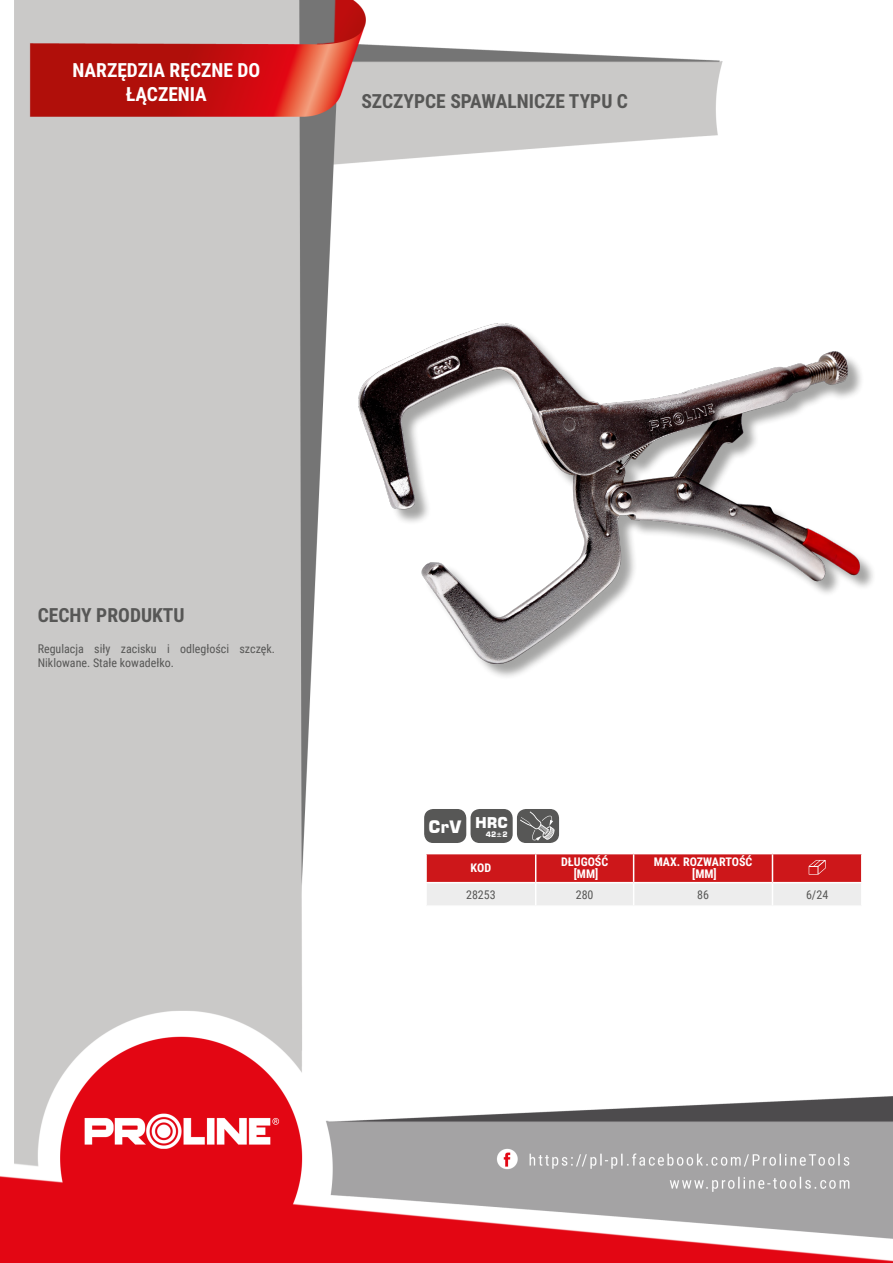
<style>
.page{position:relative;width:893px;height:1263px;background:#fff}
.page>*{position:absolute;margin:0;border:0;box-sizing:border-box;transform-origin:0 0}
.NagĹ_Ăłwek{font:700 19.5px/23.4px "Roboto Condensed";color:#fff;text-align:center}
.Lewo_bez_dzielenia{font:700 19.5px "Roboto Condensed";color:#575756}
.MateriaĹ__CECHY{font:700 19.5px "Roboto Condensed";color:#575756}
.t1{font:700 17.1px "Square 721 BT";color:#fff}
.t2{font:700 14.85px "Square 721 BT";color:#fff}
.Opisy{font:12px/14.4px "Roboto Condensed";color:#575756}
.Ĺšrodek_bez_dzieleni{font:700 12px "Roboto Condensed";color:#fff}
.Center{font:12px "Roboto Condensed";color:#575756}
.Ĺšrodek__wymuszenie{font:700 12px "Roboto Condensed";color:#fff}
.Indeks{font:12px "Roboto Condensed";color:#575756}
.Tabelka_nagĹ_Ăłwek{font:700 12px "Roboto Condensed";color:#fff}
.t3{font:700 7.5px "Square 721 BT";color:#fff}
</style>
<div class="page">
<img style="left:0;top:0;width:893px;height:1263px">
<div style="left:361px;top:325px;width:515px;height:355px;background:#1d1d1b;opacity:.4"></div>
<img style="left:358px;top:323px;width:501px;height:340px">
<hr style="left:425px;top:854px;width:2px;height:28px;background:#fff">
<hr style="left:425px;top:883px;width:2px;height:22px;background:#fff">
<hr style="left:425px;top:853px;width:111px;height:1px;background:#fff">
<hr style="left:425px;top:882px;width:111px;height:1px;background:#fff">
<hr style="left:425px;top:905px;width:111px;height:2px;background:#fff">
<hr style="left:536px;top:905px;width:98px;height:2px;background:#fff">
<hr style="left:634px;top:905px;width:138px;height:2px;background:#fff">
<hr style="left:772px;top:905px;width:90px;height:2px;background:#fff">
<svg style="left:426px;top:853px;width:436px;height:52px;background:#dd7f80"></svg>
<div style="left:425px;top:810px;width:41px;height:32px;background:#575756;border-radius:8px"></div>
<div style="left:424px;top:809px;width:42px;height:34px;border:1px solid #575756;border-radius:8px"></div>
<div style="left:471px;top:810px;width:41px;height:32px;background:#575756;border-radius:8px"></div>
<div style="left:471px;top:809px;width:42px;height:34px;border:1px solid #575756;border-radius:8px"></div>
<div style="left:518px;top:810px;width:40px;height:32px;background:#575756;border-radius:8px"></div>
<div style="left:517px;top:809px;width:42px;height:34px;border:1px solid #575756;border-radius:8px"></div>
<svg style="left:520px;top:811px;width:35px;height:30px"></svg>
<p class="NagĹ_Ăłwek" style="left:72px;top:58px;width:189px">NARZĘDZIA RĘCZNE DO<br>ŁĄCZENIA</p>
<p class="Lewo_bez_dzielenia" style="left:361px;top:88px;width:268px">SZCZYPCE SPAWALNICZE TYPU C</p>
<p class="MateriaĹ__CECHY" style="left:38px;top:601px;width:148px">CECHY PRODUKTU</p>
<p class="Opisy" style="left:38px;top:641px;width:239px">Regulacja siły zacisku i odległości szczęk.<br>Niklowane. Stałe kowadełko.</p>
<p class="t1" style="left:428px;top:816px;width:35px">CrV</p>
<p class="t2" style="left:475px;top:814px;width:34px">HRC</p>
<p class="t3" style="left:486px;top:830px;width:23px">42±2</p>
<p class="Tabelka_nagĹ_Ăłwek" style="left:471px;top:860px;width:22px">KOD</p>
<p class="Ĺšrodek_bez_dzieleni" style="left:561px;top:854px;width:49px">DŁUGOŚĆ</p>
<p class="Ĺšrodek__wymuszenie" style="left:574px;top:866px;width:26px">[MM]</p>
<p class="Ĺšrodek_bez_dzieleni" style="left:654px;top:854px;width:100px">MAX. ROZWARTOŚĆ</p>
<p class="Ĺšrodek__wymuszenie" style="left:692px;top:866px;width:26px">[MM]</p>
<p class="Indeks" style="left:466px;top:886px;width:31px">28253</p>
<p class="Center" style="left:576px;top:886px;width:19px">280</p>
<p class="Center" style="left:697px;top:886px;width:13px">86</p>
<p class="Center" style="left:806px;top:886px;width:24px">6/24</p>
</div>
